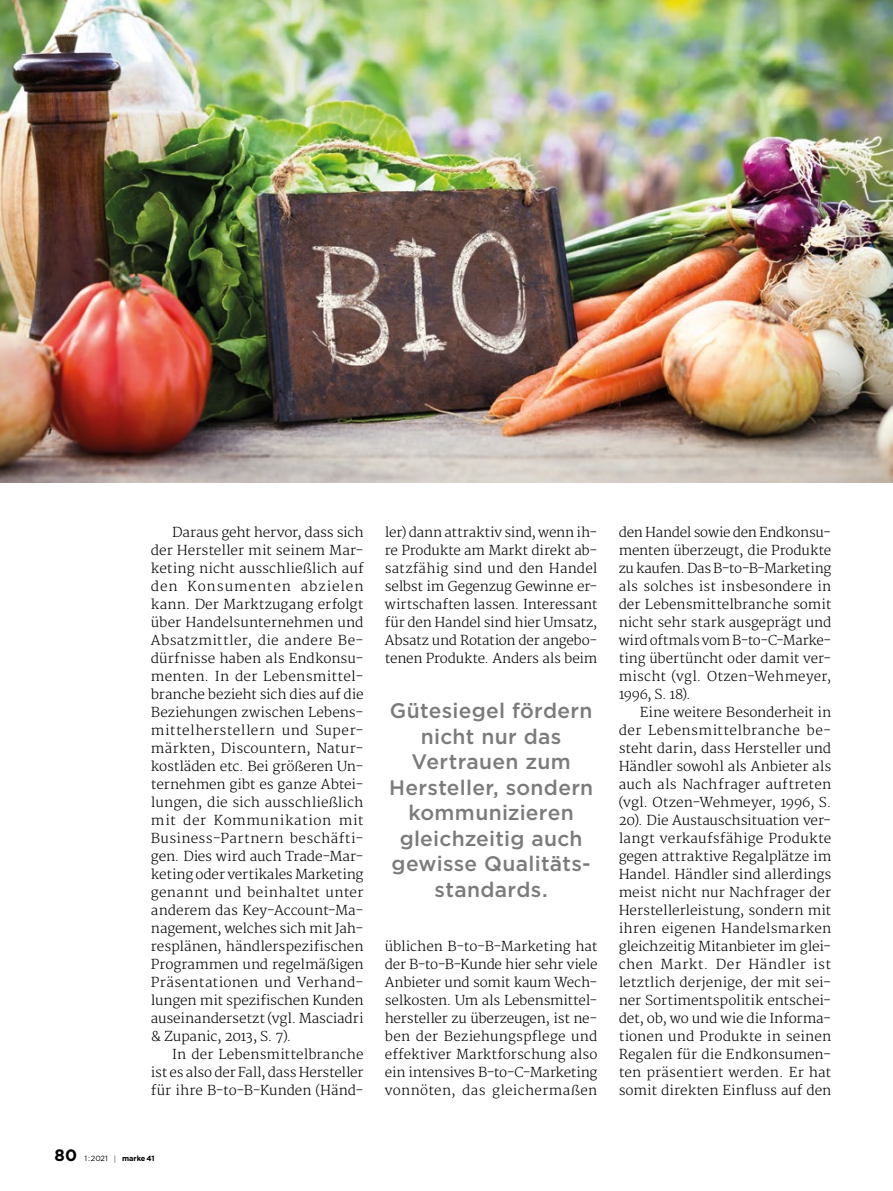
<style>
.page{position:relative;width:893px;height:1191px;background:#fff}
.page>*{position:absolute;margin:0;border:0;box-sizing:border-box;transform-origin:0 0}
.t1{font:500 21px/25.5px "Gotham";letter-spacing:.015em;color:#7c7b7b;text-align:center}
.t2{font:300 13.35px/18px "Merriweather";letter-spacing:-.005em;color:#000;text-align:justify}
.t3{font:700 7.5px "Gotham";color:#000}
.s1{font-size:16.5px}
.s2{font-weight:400}
.s3{font-family:"Caecilia LT Std";font-weight:300}
</style>
<div class="page">
<img style="left:0;top:0;width:893px;height:482px">
<p class="t2" style="left:151px;top:523px;width:214px;text-indent:21px">Daraus geht hervor, dass sich der Hersteller mit seinem Mar&shy;keting nicht ausschließlich auf den Konsumenten abzielen kann. Der Marktzugang erfolgt über Handelsunternehmen und Absatzmittler, die andere Be&shy;dürfnisse haben als Endkonsu&shy;menten. In der Lebensmittel&shy;branche bezieht sich dies auf die Beziehungen zwischen Lebens&shy;mittelherstellern und Super&shy;märkten, Discountern, Natur&shy;kostläden etc. Bei größeren Un&shy;ternehmen gibt es ganze Abtei&shy;lungen, die sich ausschließlich mit der Kommunikation mit Business-Partnern beschäfti&shy;gen. Dies wird auch Trade-Mar&shy;keting oder vertikales Marketing genannt und beinhaltet unter anderem das Key-Account-Ma&shy;nagement, welches sich mit Jah&shy;resplänen, händlerspezifischen Programmen und regelmäßigen Präsentationen und Verhand&shy;lungen mit spezifischen Kunden auseinandersetzt (vgl. Masciadri &amp; Zupanic, 2013, S. 7).</p>
<p class="t2" style="left:151px;top:1045px;width:214px;text-indent:21px">In der Lebensmittelbranche ist es also der Fall, dass Hersteller für ihre B-to-B-Kunden (Händ-</p>
<p class="t3" style="left:55px;top:1154px;width:102px"><span class="s1">80</span> <span class="s2">1:2021</span> <span class="s3">|</span> marke41</p>
<p class="t2" style="left:385px;top:523px;width:214px">ler) dann attraktiv sind, wenn ih&shy;re Produkte am Markt direkt ab&shy;satzfähig sind und den Handel selbst im Gegenzug Gewinne er&shy;wirtschaften lassen. Interessant für den Handel sind hier Umsatz, Absatz und Rotation der angebo&shy;tenen Produkte. Anders als beim</p>
<h1 class="t1" style="left:389px;top:698px;width:206px">Gütesiegel fördern nicht nur das<br>Vertrauen zum<br>Hersteller, sondern kommunizieren gleichzeitig auch gewisse Qualitäts&shy;standards.</h1>
<p class="t2" style="left:385px;top:937px;width:214px">üblichen B-to-B-Marketing hat der B-to-B-Kunde hier sehr viele Anbieter und somit kaum Wech&shy;selkosten. Um als Lebensmittel&shy;hersteller zu überzeugen, ist ne&shy;ben der Beziehungspflege und effektiver Marktforschung also ein intensives B-to-C-Marketing vonnöten, das gleichermaßen</p>
<p class="t2" style="left:619px;top:523px;width:214px">den Handel sowie den Endkonsu&shy;menten überzeugt, die Produkte zu kaufen. Das B-to-B-Marketing als solches ist insbesondere in der Lebensmittelbranche somit nicht sehr stark ausgeprägt und wird oftmals vom B-to-C-Marke&shy;ting übertüncht oder damit ver&shy;mischt (vgl. Otzen-Wehmeyer, 1996, S. 18).</p>
<p class="t2" style="left:619px;top:703px;width:214px;text-indent:21px">Eine weitere Besonderheit in der Lebensmittelbranche be&shy;steht darin, dass Hersteller und Händler sowohl als Anbieter als auch als Nachfrager auftreten (vgl. Otzen-Wehmeyer, 1996, S.<br>20). Die Austauschsituation ver&shy;langt verkaufsfähige Produkte gegen attraktive Regalplätze im Handel. Händler sind allerdings meist nicht nur Nachfrager der Herstellerleistung, sondern mit ihren eigenen Handelsmarken gleichzeitig Mitanbieter im glei&shy;chen Markt. Der Händler ist letztlich derjenige, der mit sei&shy;ner Sortimentspolitik entschei&shy;det, ob, wo und wie die Informa&shy;tionen und Produkte in seinen Regalen für die Endkonsumen&shy;ten präsentiert werden. Er hat somit direkten Einfluss auf den</p>
</div>
